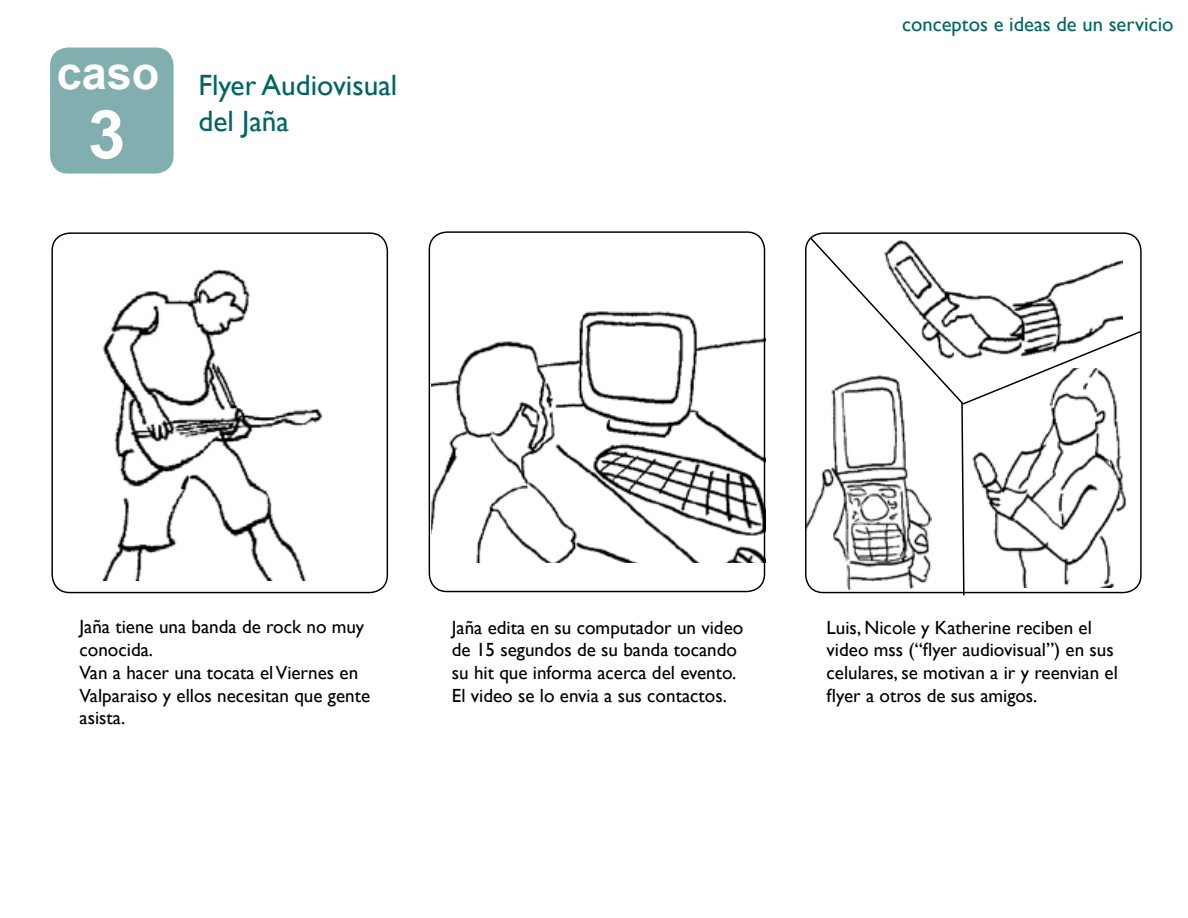
<style>
.page{position:relative;width:1188px;height:918px;background:#fff}
.page>*{position:absolute;margin:0;border:0;box-sizing:border-box;transform-origin:0 0}
.t1{font:700 67.5px "Arial";color:#fff}
.t2{font:700 45px "Arial";color:#fff}
.t3{font:29.4px/35.2px "Gill Sans";color:#006561}
.t4{font:20.55px "Gill Sans";color:#006561}
.t5{font:19.05px/23px "Gill Sans";color:#000}
</style>
<div class="page">
<img style="left:432px;top:311px;width:331px;height:252px">
<div style="left:51px;top:232px;width:337px;height:361px;border:1px solid #000;border-radius:18px"></div>
<div style="left:429px;top:231px;width:336px;height:361px;border:1px solid #000;border-radius:18px"></div>
<img style="left:102px;top:269px;width:221px;height:311px">
<svg style="left:809px;top:236px;width:333px;height:360px"></svg>
<div style="left:50px;top:48px;width:124px;height:126px;background:#82aeaf;border-radius:18px"></div>
<h2 class="t2" style="left:57px;top:44px;width:104px">caso</h2>
<h1 class="t1" style="left:88px;top:90px;width:39px">3</h1>
<h3 class="t3" style="left:198px;top:68px;width:200px">Flyer Audiovisual del Jaña</h3>
<p class="t4" style="left:902px;top:12px;width:273px">conceptos e ideas de un servicio</p>
<p class="t5" style="left:80px;top:615px;width:292px">Jaña tiene una banda de rock no muy conocida.<br>Van a hacer una tocata el Viernes en<br>Valparaiso y ellos necesitan que gente asista.</p>
<p class="t5" style="left:452px;top:616px;width:293px">Jaña edita en su computador un video de 15 segundos de su banda tocando su hit que informa acerca del evento.<br>El video se lo envia a sus contactos.</p>
<p class="t5" style="left:827px;top:616px;width:293px">Luis, Nicole y Katherine reciben el video mss (“flyer audiovisual”) en sus celulares, se motivan a ir y reenvian el flyer a otros de sus amigos.</p>
</div>
